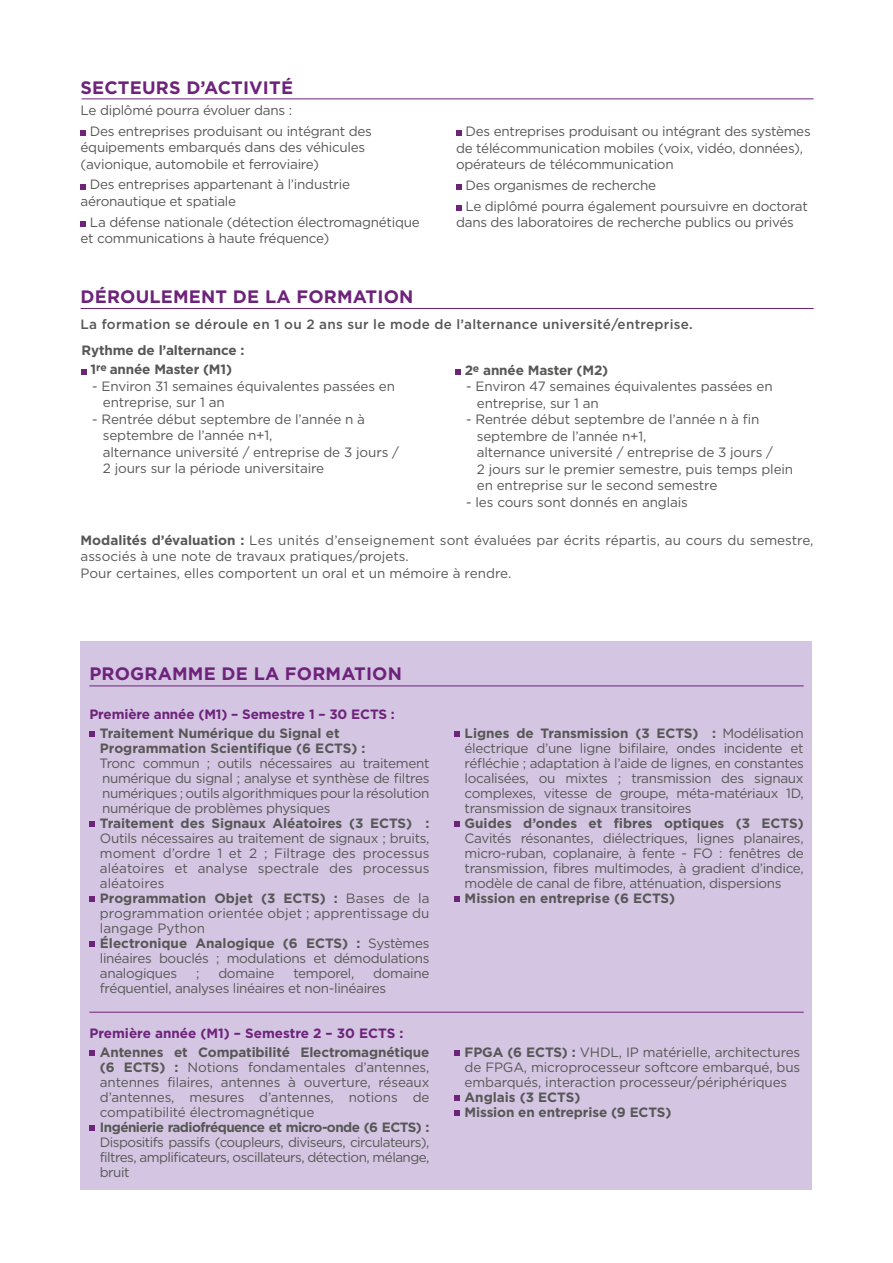
<style>
.page{position:relative;width:893px;height:1263px;background:#fff}
.page>*{position:absolute;margin:0;border:0;box-sizing:border-box;transform-origin:0 0}
.Paragraph_Style2{font:700 18px "Gotham";letter-spacing:.01em;color:#6e237b}
.Paragraph_Style1{font:13.5px/15px "Gotham";letter-spacing:-.02em;color:#575756}
.Paragraph_Style1-2{font:700 13.5px/15px "Gotham";color:#575756}
.Paragraph_Style1-3{font:13.5px/16.2px "Gotham";color:#575756}
.Paragraph_Style1-4{font:500 13.5px "Gotham";letter-spacing:.02em;color:#575756}
.Paragraph_Style1-5{font:700 13.5px "Gotham";letter-spacing:-.01em;color:#6e237b}
.s1{font-weight:700}
</style>
<div class="page">
<hr style="left:81px;top:308px;width:733px;height:1px;background:#6e237b">
<svg style="left:82px;top:369px;width:5px;height:5px"></svg>
<svg style="left:456px;top:369px;width:5px;height:5px"></svg>
<div style="left:81px;top:641px;width:731px;height:549px;background:#d4c5e2"></div>
<hr style="left:89px;top:685px;width:715px;height:1px;background:#6e237b">
<svg style="left:89px;top:731px;width:6px;height:6px"></svg>
<svg style="left:89px;top:821px;width:6px;height:6px"></svg>
<svg style="left:89px;top:896px;width:6px;height:6px"></svg>
<svg style="left:89px;top:941px;width:6px;height:6px"></svg>
<svg style="left:454px;top:731px;width:5px;height:6px"></svg>
<svg style="left:454px;top:821px;width:5px;height:6px"></svg>
<svg style="left:454px;top:896px;width:5px;height:6px"></svg>
<svg style="left:89px;top:1051px;width:6px;height:5px"></svg>
<svg style="left:89px;top:1126px;width:6px;height:5px"></svg>
<svg style="left:454px;top:1050px;width:5px;height:6px"></svg>
<svg style="left:454px;top:1095px;width:5px;height:6px"></svg>
<svg style="left:454px;top:1110px;width:5px;height:6px"></svg>
<hr style="left:89px;top:1012px;width:715px;height:1px;background:#6e237b">
<svg style="left:81px;top:130px;width:5px;height:6px"></svg>
<svg style="left:81px;top:184px;width:5px;height:5px"></svg>
<svg style="left:81px;top:221px;width:5px;height:6px"></svg>
<svg style="left:456px;top:131px;width:5px;height:5px"></svg>
<svg style="left:456px;top:184px;width:5px;height:6px"></svg>
<svg style="left:456px;top:205px;width:5px;height:6px"></svg>
<hr style="left:82px;top:98px;width:732px;height:1px;background:#6e237b">
<p class="Paragraph_Style2" style="left:81px;top:76px;width:214px">SECTEURS D’ACTIVITÉ</p>
<p class="Paragraph_Style1" style="left:81px;top:102px;width:213px">Le diplômé pourra évoluer dans :</p>
<p class="Paragraph_Style1" style="left:81px;top:122px;width:293px;line-height:16.5px;text-indent:9px">Des entreprises produisant ou intégrant des équipements embarqués dans des véhicules (avionique, automobile et ferroviaire)</p>
<p class="Paragraph_Style1" style="left:81px;top:176px;width:271px;line-height:16.5px;text-indent:9px">Des entreprises appartenant à l’industrie aéronautique et spatiale</p>
<p class="Paragraph_Style1" style="left:81px;top:213px;width:341px;line-height:16.5px;text-indent:9px">La défense nationale (détection électromagnétique et communications à haute fréquence)</p>
<p class="Paragraph_Style2" style="left:81px;top:284px;width:334px">DÉROULEMENT DE LA FORMATION</p>
<p class="Paragraph_Style1" style="left:456px;top:123px;width:356px;line-height:16.5px;text-indent:9px">Des entreprises produisant ou intégrant des systèmes de télécommunication mobiles (voix, vidéo, données), opérateurs de télécommunication</p>
<p class="Paragraph_Style1" style="left:465px;top:177px;width:192px">Des organismes de recherche</p>
<p class="Paragraph_Style1" style="left:456px;top:197px;width:353px;line-height:16.5px;text-indent:9px">Le diplômé pourra également poursuivre en doctorat dans des laboratoires de recherche publics ou privés</p>
<p class="Paragraph_Style1-4" style="left:81px;top:316px;width:614px">La formation se déroule en 1 ou 2 ans sur le mode de l’alternance université/entreprise.</p>
<p class="Paragraph_Style1-2" style="left:82px;top:343px;width:165px">Rythme de l’alternance :</p>
<p class="Paragraph_Style1-2" style="left:91px;top:362px;width:143px">1<sup>re</sup> année Master (M1)</p>
<p class="Paragraph_Style1" style="left:103px;top:377px;width:294px;line-height:16.5px;text-indent:-11px">- Environ 31 semaines équivalentes passées en entreprise, sur 1 an</p>
<p class="Paragraph_Style1" style="left:103px;top:410px;width:298px;line-height:16.5px;text-indent:-11px">- Rentrée début septembre de l’année n à septembre de l’année n+1,<br>alternance université / entreprise de 3 jours / 2 jours sur la période universitaire</p>
<p class="Paragraph_Style1-2" style="left:465px;top:362px;width:145px">2<sup>e</sup> année Master (M2)</p>
<p class="Paragraph_Style1" style="left:477px;top:378px;width:297px;line-height:16.5px;text-indent:-11px">- Environ 47 semaines équivalentes passées en entreprise, sur 1 an</p>
<p class="Paragraph_Style1" style="left:477px;top:411px;width:318px;line-height:16.5px;text-indent:-11px">- Rentrée début septembre de l’année n à fin septembre de l’année n+1,<br>alternance université / entreprise de 3 jours /<br>2 jours sur le premier semestre, puis temps plein en entreprise sur le second semestre</p>
<p class="Paragraph_Style1" style="left:466px;top:494px;width:223px">- les cours sont donnés en anglais</p>
<p class="Paragraph_Style1-3" style="left:81px;top:532px;width:734px"><span class="s1">Modalités d’évaluation :</span> Les unités d’enseignement sont évaluées par écrits répartis, au cours du semestre, associés à une note de travaux pratiques/projets.</p>
<p class="Paragraph_Style1-3" style="left:81px;top:564px;width:432px">Pour certaines, elles comportent un oral et un mémoire à rendre.</p>
<p class="Paragraph_Style2" style="left:89px;top:662px;width:314px">PROGRAMME DE LA FORMATION</p>
<p class="Paragraph_Style1-5" style="left:89px;top:705px;width:307px">Première année (M1) – Semestre 1 – 30 ECTS :</p>
<p class="Paragraph_Style1-2" style="left:100px;top:726px;width:267px">Traitement Numérique du Signal et<br>Programmation Scientifique (6 ECTS) :</p>
<p class="Paragraph_Style1" style="left:100px;top:755px;width:331px;text-align:justify">Tronc commun ; outils nécessaires au traitement numérique du signal ; analyse et synthèse de filtres numériques ; outils algorithmiques pour la résolution numérique de problèmes physiques</p>
<p class="Paragraph_Style1" style="left:100px;top:815px;width:331px;text-align:justify"><span class="s1">Traitement des Signaux Aléatoires (3 ECTS) :<br></span>Outils nécessaires au traitement de signaux ; bruits, moment d’ordre 1 et 2 ; Filtrage des processus aléatoires et analyse spectrale des processus aléatoires</p>
<p class="Paragraph_Style1" style="left:100px;top:890px;width:331px;text-align:justify"><span class="s1">Programmation Objet (3 ECTS) :</span> Bases de la programmation orientée objet ; apprentissage du langage Python</p>
<p class="Paragraph_Style1" style="left:100px;top:935px;width:331px;text-align:justify"><span class="s1">Électronique Analogique (6 ECTS) :</span> Systèmes linéaires bouclés ; modulations et démodulations analogiques</p>
<p class="Paragraph_Style1" style="left:100px;top:965px;width:331px;text-indent:273px">domaine fréquentiel, analyses linéaires et non-linéaires</p>
<p class="Paragraph_Style1" style="left:196px;top:965px;width:5px">;</p>
<p class="Paragraph_Style1" style="left:218px;top:965px;width:58px">domaine</p>
<p class="Paragraph_Style1" style="left:293px;top:965px;width:63px">temporel,</p>
<p class="Paragraph_Style1-5" style="left:89px;top:1024px;width:315px">Première année (M1) – Semestre 2 – 30 ECTS :</p>
<p class="Paragraph_Style1" style="left:100px;top:1045px;width:331px;text-align:justify"><span class="s1">Antennes et Compatibilité Electromagnétique (6 ECTS) :</span> Notions fondamentales d’antennes, antennes filaires, antennes à ouverture, réseaux d’antennes, mesures d’antennes, notions de compatibilité électromagnétique</p>
<p class="Paragraph_Style1" style="left:100px;top:1120px;width:331px;text-align:justify"><span class="s1">Ingénierie radiofréquence et micro-onde (6 ECTS) :<br></span>Dispositifs passifs (coupleurs, diviseurs, circulateurs), filtres, amplificateurs, oscillateurs, détection, mélange, bruit</p>
<p class="Paragraph_Style1" style="left:465px;top:726px;width:341px;text-align:justify"><span class="s1">Lignes de Transmission (3 ECTS) :</span> Modélisation électrique d’une ligne bifilaire, ondes incidente et réfléchie ; adaptation à l’aide de lignes, en constantes localisées, ou mixtes ; transmission des signaux complexes, vitesse de groupe, méta-matériaux 1D, transmission de signaux transitoires</p>
<p class="Paragraph_Style1-2" style="left:465px;top:816px;width:341px">Guides d’ondes et fibres optiques (3 ECTS)</p>
<p class="Paragraph_Style1" style="left:465px;top:831px;width:341px;text-align:justify">Cavités résonantes, diélectriques, lignes planaires, micro-ruban, coplanaire, à fente - FO : fenêtres de transmission, fibres multimodes, à gradient d’indice, modèle de canal de fibre, atténuation, dispersions</p>
<p class="Paragraph_Style1-2" style="left:465px;top:891px;width:212px">Mission en entreprise (6 ECTS)</p>
<p class="Paragraph_Style1" style="left:465px;top:1045px;width:337px;text-align:justify"><span class="s1">FPGA (6 ECTS) :</span> VHDL, IP matérielle, architectures de FPGA, microprocesseur softcore embarqué, bus embarqués, interaction processeur/périphériques</p>
<p class="Paragraph_Style1-2" style="left:465px;top:1090px;width:208px">Anglais (3 ECTS)<br>Mission en entreprise (9 ECTS)</p>
</div>
